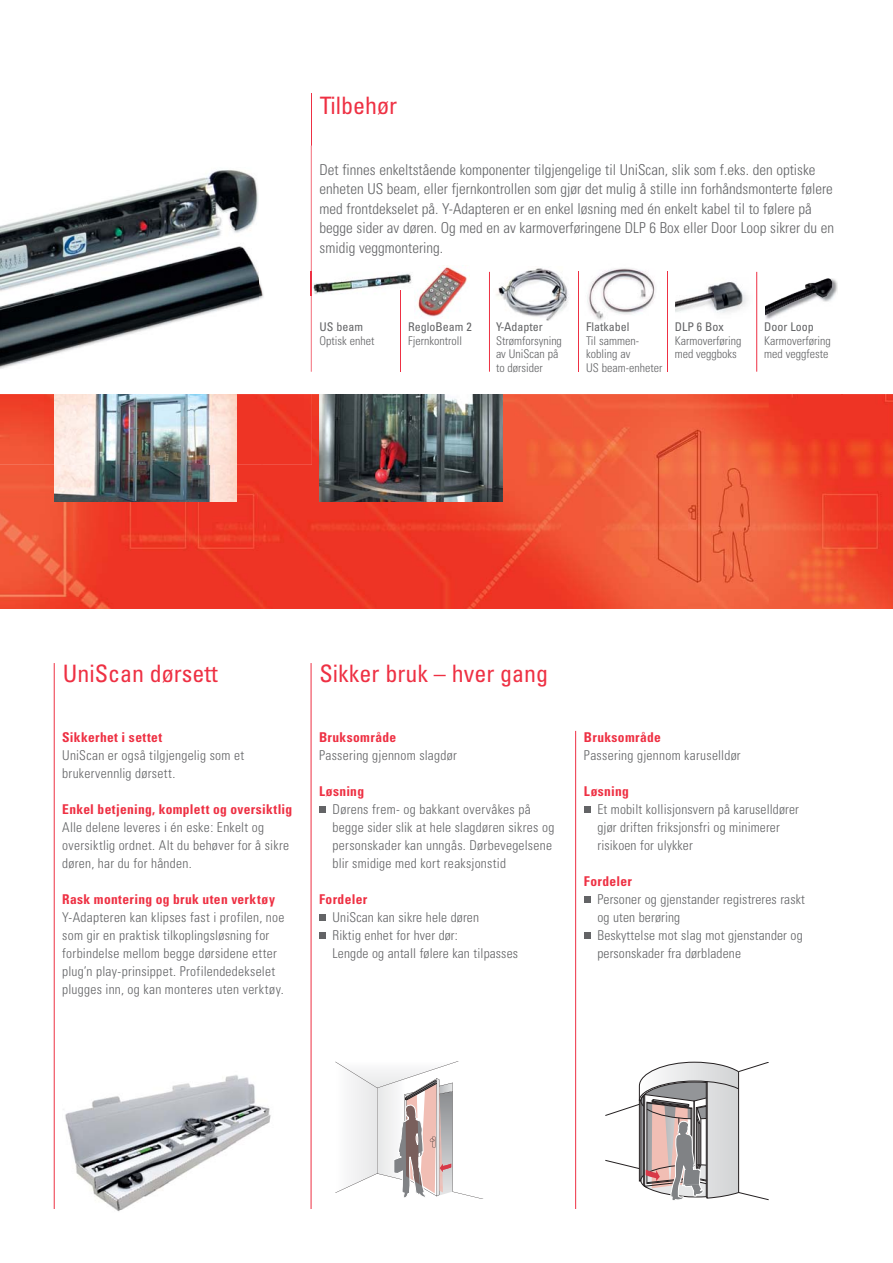
<style>
.page{position:relative;width:893px;height:1263px;background:#fff}
.page>*{position:absolute;margin:0;border:0;box-sizing:border-box;transform-origin:0 0}
.t1{font:condensed 24px "Univers";color:#ee3043}
.t2{font:300 condensed 15px/19.5px "Univers";color:#636466}
.t3{font:300 condensed 13.5px/18px "Univers";letter-spacing:.015em;color:#636466}
.t4{font:700 condensed 13.5px "Univers";letter-spacing:.025em;color:#ee3043}
.t5{font:300 condensed 12px/13.5px "Univers";color:#636466}
.t6{font:condensed 12px "Univers";color:#636466}
</style>
<div class="page">
<img style="left:0;top:465px;width:51px;height:144px">
<img style="left:262px;top:394px;width:631px;height:215px">
<img style="left:51px;top:465px;width:211px;height:144px">
<svg style="left:605px;top:1062px;width:164px;height:139px"></svg>
<svg style="left:335px;top:1061px;width:144px;height:137px"></svg>
<hr style="left:311px;top:663px;width:1px;height:546px;background:#ee3043">
<hr style="left:54px;top:663px;width:1px;height:546px;background:#ee3043">
<hr style="left:575px;top:731px;width:1px;height:478px;background:#ee3043">
<hr style="left:311px;top:94px;width:1px;height:278px;background:#ee3043">
<hr style="left:400px;top:291px;width:1px;height:81px;background:#ee3043">
<hr style="left:489px;top:272px;width:1px;height:100px;background:#ee3043">
<hr style="left:578px;top:272px;width:1px;height:100px;background:#ee3043">
<hr style="left:667px;top:272px;width:1px;height:100px;background:#ee3043">
<img style="left:578px;top:268px;width:90px;height:52px">
<img style="left:578px;top:272px;width:1px;height:48px">
<img style="left:667px;top:272px;width:1px;height:48px">
<img style="left:676px;top:282px;width:72px;height:31px">
<img style="left:765px;top:278px;width:72px;height:42px">
<img style="left:765px;top:278px;width:67px;height:37px">
<hr style="left:756px;top:272px;width:1px;height:100px;background:#ee3043">
<img style="left:313px;top:273px;width:99px;height:21px">
<img style="left:320px;top:394px;width:182px;height:107px">
<img style="left:54px;top:465px;width:183px;height:36px">
<img style="left:496px;top:268px;width:73px;height:53px">
<img style="left:65px;top:1075px;width:206px;height:137px">
<img style="left:415px;top:265px;width:52px;height:53px">
<svg style="left:319px;top:806px;width:6px;height:6px"></svg>
<svg style="left:319px;top:914px;width:6px;height:6px"></svg>
<svg style="left:319px;top:932px;width:6px;height:6px"></svg>
<svg style="left:584px;top:806px;width:6px;height:6px"></svg>
<svg style="left:584px;top:896px;width:6px;height:6px"></svg>
<svg style="left:584px;top:932px;width:6px;height:6px"></svg>
<img style="left:0;top:146px;width:312px;height:319px">
<img style="left:311px;top:146px;width:1px;height:226px">
<svg style="left:311px;top:272px;width:1px;height:24px"></svg>
<h1 class="t1" style="left:320px;top:96px;width:79px">Tilbehør</h1>
<p class="t2" style="left:320px;top:161px;width:516px">Det finnes enkeltstående komponenter tilgjengelige til UniScan, slik som f.eks. den optiske enheten US beam, eller fjernkontrollen som gjør det mulig å stille inn forhåndsmonterte følere med frontdekselet på. Y-Adapteren er en enkel løsning med én enkelt kabel til to følere på begge sider av døren. Og med en av karmoverføringene DLP 6 Box eller Door Loop sikrer du en smidig veggmontering.</p>
<p class="t6" style="left:320px;top:322px;width:45px">US beam</p>
<p class="t5" style="left:320px;top:335px;width:56px">Optisk enhet</p>
<p class="t6" style="left:408px;top:322px;width:65px">RegloBeam 2</p>
<p class="t5" style="left:408px;top:335px;width:55px">Fjernkontroll</p>
<p class="t6" style="left:496px;top:322px;width:48px">Y-Adapter</p>
<p class="t5" style="left:496px;top:335px;width:67px">Strømforsyning av UniScan på to dørsider</p>
<p class="t6" style="left:586px;top:322px;width:45px">Flatkabel</p>
<p class="t5" style="left:586px;top:335px;width:78px">Til sammen&shy;kobling av<br>US beam-enheter</p>
<p class="t6" style="left:675px;top:322px;width:51px">DLP 6 Box</p>
<p class="t5" style="left:675px;top:335px;width:68px">Karmoverføring med veggboks</p>
<p class="t6" style="left:764px;top:322px;width:51px">Door Loop</p>
<p class="t5" style="left:764px;top:335px;width:68px">Karmoverføring med veggfeste</p>
<h1 class="t1" style="left:63px;top:665px;width:157px">UniScan dørsett</h1>
<p class="t4" style="left:62px;top:732px;width:102px">Sikkerhet i settet</p>
<p class="t3" style="left:62px;top:747px;width:183px">UniScan er også tilgjengelig som et brukervennlig dørsett.</p>
<p class="t4" style="left:62px;top:804px;width:232px">Enkel betjening, komplett og oversiktlig</p>
<p class="t3" style="left:62px;top:819px;width:228px">Alle delene leveres i én eske: Enkelt og oversiktlig ordnet. Alt du behøver for å sikre døren, har du for hånden.</p>
<p class="t4" style="left:62px;top:894px;width:214px">Rask montering og bruk uten verktøy</p>
<p class="t3" style="left:62px;top:909px;width:224px">Y-Adapteren kan klipses fast i profilen, noe som gir en praktisk tilkoplingsløsning for forbindelse mellom begge dørsidene etter plug’n play-prinsippet. Profilendedekselet plugges inn, og kan monteres uten verktøy.</p>
<h1 class="t1" style="left:320px;top:665px;width:230px">Sikker bruk – hver gang</h1>
<p class="t4" style="left:319px;top:732px;width:79px">Bruksområde</p>
<p class="t3" style="left:319px;top:747px;width:139px">Passering gjennom slagdør</p>
<p class="t4" style="left:319px;top:786px;width:47px">Løsning</p>
<p class="t3" style="left:333px;top:801px;width:223px">Dørens frem- og bakkant overvåkes på begge sider slik at hele slagdøren sikres og personskader kan unngås. Dørbevegelsene blir smidige med kort reaksjonstid</p>
<p class="t4" style="left:319px;top:894px;width:50px">Fordeler</p>
<p class="t3" style="left:333px;top:909px;width:187px">UniScan kan sikre hele døren<br>Riktig enhet for hver dør:<br>Lengde og antall følere kan tilpasses</p>
<p class="t4" style="left:584px;top:732px;width:79px">Bruksområde</p>
<p class="t3" style="left:584px;top:747px;width:158px">Passering gjennom karuselldør</p>
<p class="t4" style="left:584px;top:786px;width:47px">Løsning</p>
<p class="t3" style="left:597px;top:801px;width:203px">Et mobilt kollisjonsvern på karuselldører gjør driften friksjonsfri og minimerer risikoen for ulykker</p>
<p class="t4" style="left:584px;top:876px;width:50px">Fordeler</p>
<p class="t3" style="left:597px;top:891px;width:209px">Personer og gjenstander registreres raskt og uten berøring<br>Beskyttelse mot slag mot gjenstander og personskader fra dørbladene</p>
</div>
